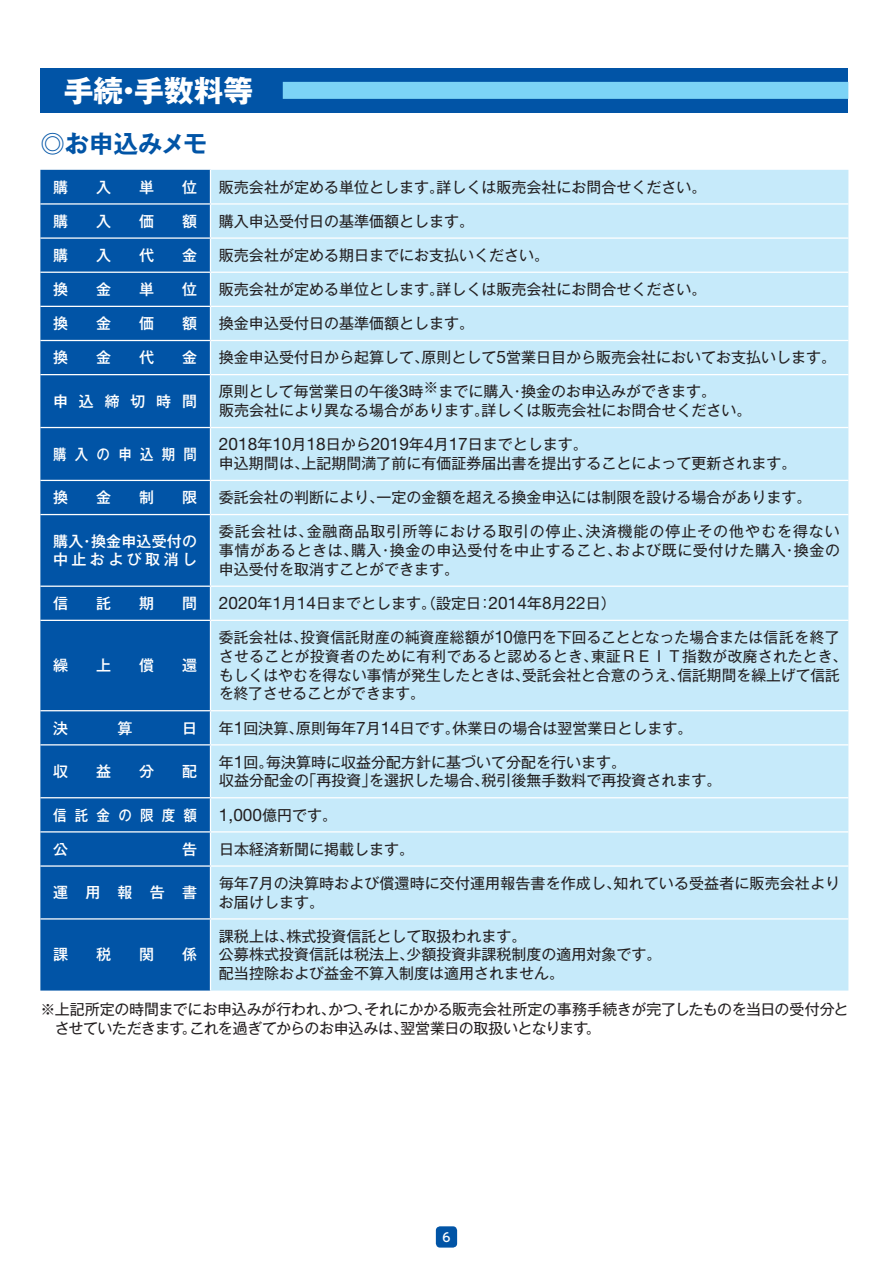
<style>
.page{position:relative;width:893px;height:1263px;background:#fff}
.page>*{position:absolute;margin:0;border:0;box-sizing:border-box;transform-origin:0 0}
.t1{font:700 29.7px "Gothic MB101 Pr 5";color:#fff}
.t2{font:700 24.45px "Gothic MB101 Pr 5 De";letter-spacing:-.01em;color:#0154a6}
.t3{font:17.25px "Helvetica Neue";color:#231f20}
.t4{font:15px/18.8px "Gothic MB101 Pr 5";color:#231f20}
.t5{font:15px/19.5px "Gothic MB101 Pr 5";letter-spacing:-.025em;color:#231f20}
.t6{font:500 15px "Gothic MB101 Pr 5";letter-spacing:.61em;color:#fff}
.t7{font:500 15px/18.1px "Gothic MB101 Pr 5";letter-spacing:.12em;color:#fff}
.t8{font:500 15px "Gothic MB101 Pr 5";letter-spacing:.61em;color:#fff;scale:.9 1}
.t9{font:500 12.15px "UD Shin Go Pro";color:#fff}
.s1{font-family:"Helvetica Neue";font-size:17.25px}
.s2{font-family:"Gothic MB101 Pr 5";font-size:15px}
</style>
<div class="page">
<div style="left:436px;top:1226px;width:21px;height:21px;background:#0154a6;border-radius:4px"></div>
<div style="left:40px;top:68px;width:808px;height:45px;background:#0154a6"></div>
<div style="left:283px;top:82px;width:565px;height:17px;background:#7cd3f6"></div>
<div style="left:40px;top:170px;width:170px;height:820px;background:#0154a6"></div>
<div style="left:211px;top:170px;width:637px;height:820px;background:#c6eafa"></div>
<hr style="left:40px;top:203px;width:170px;height:2px;background:#fff">
<hr style="left:210px;top:203px;width:638px;height:2px;background:#fff">
<hr style="left:40px;top:237px;width:170px;height:2px;background:#fff">
<hr style="left:210px;top:237px;width:638px;height:2px;background:#fff">
<hr style="left:40px;top:272px;width:170px;height:1px;background:#fff">
<hr style="left:210px;top:272px;width:638px;height:1px;background:#fff">
<hr style="left:40px;top:306px;width:170px;height:1px;background:#fff">
<hr style="left:210px;top:306px;width:638px;height:1px;background:#fff">
<hr style="left:40px;top:340px;width:170px;height:1px;background:#fff">
<hr style="left:210px;top:340px;width:638px;height:1px;background:#fff">
<hr style="left:40px;top:374px;width:170px;height:1px;background:#fff">
<hr style="left:210px;top:374px;width:638px;height:1px;background:#fff">
<hr style="left:40px;top:427px;width:170px;height:1px;background:#fff">
<hr style="left:210px;top:427px;width:638px;height:1px;background:#fff">
<hr style="left:40px;top:480px;width:170px;height:1px;background:#fff">
<hr style="left:210px;top:480px;width:638px;height:1px;background:#fff">
<hr style="left:40px;top:514px;width:170px;height:1px;background:#fff">
<hr style="left:210px;top:514px;width:638px;height:1px;background:#fff">
<hr style="left:40px;top:585px;width:170px;height:2px;background:#fff">
<hr style="left:210px;top:585px;width:638px;height:2px;background:#fff">
<hr style="left:40px;top:620px;width:170px;height:1px;background:#fff">
<hr style="left:210px;top:620px;width:638px;height:1px;background:#fff">
<hr style="left:40px;top:710px;width:170px;height:1px;background:#fff">
<hr style="left:210px;top:710px;width:638px;height:1px;background:#fff">
<hr style="left:40px;top:744px;width:170px;height:1px;background:#fff">
<hr style="left:210px;top:744px;width:638px;height:1px;background:#fff">
<hr style="left:40px;top:797px;width:170px;height:1px;background:#fff">
<hr style="left:210px;top:797px;width:638px;height:1px;background:#fff">
<hr style="left:40px;top:831px;width:170px;height:1px;background:#fff">
<hr style="left:210px;top:831px;width:638px;height:1px;background:#fff">
<hr style="left:40px;top:865px;width:170px;height:2px;background:#fff">
<hr style="left:210px;top:865px;width:638px;height:2px;background:#fff">
<hr style="left:40px;top:918px;width:170px;height:1px;background:#fff">
<hr style="left:210px;top:918px;width:638px;height:1px;background:#fff">
<h1 class="t1" style="left:64px;top:66px;width:191px">手続・手数料等</h1>
<h2 class="t2" style="left:40px;top:123px;width:168px">◎お申込みメモ</h2>
<p class="t6" style="left:53px;top:174px;width:16px">購</p>
<p class="t6" style="left:96px;top:174px;width:16px">入</p>
<p class="t6" style="left:139px;top:174px;width:16px">単</p>
<p class="t6" style="left:182px;top:174px;width:16px">位</p>
<p class="t4" style="left:219px;top:176px;width:489px">販売会社が定める単位とします。詳しくは販売会社にお問合せください。</p>
<p class="t6" style="left:53px;top:209px;width:16px">購</p>
<p class="t6" style="left:96px;top:209px;width:16px">入</p>
<p class="t6" style="left:139px;top:209px;width:16px">価</p>
<p class="t6" style="left:182px;top:209px;width:16px">額</p>
<p class="t4" style="left:219px;top:210px;width:256px">購入申込受付日の基準価額とします。</p>
<p class="t6" style="left:53px;top:243px;width:16px">購</p>
<p class="t6" style="left:96px;top:243px;width:16px">入</p>
<p class="t6" style="left:139px;top:243px;width:16px">代</p>
<p class="t6" style="left:182px;top:243px;width:16px">金</p>
<p class="t4" style="left:219px;top:245px;width:331px">販売会社が定める期日までにお支払いください。</p>
<p class="t6" style="left:53px;top:277px;width:16px">換</p>
<p class="t6" style="left:96px;top:277px;width:16px">金</p>
<p class="t6" style="left:139px;top:277px;width:16px">単</p>
<p class="t6" style="left:182px;top:277px;width:16px">位</p>
<p class="t4" style="left:219px;top:279px;width:489px">販売会社が定める単位とします。詳しくは販売会社にお問合せください。</p>
<p class="t6" style="left:53px;top:311px;width:16px">換</p>
<p class="t6" style="left:96px;top:311px;width:16px">金</p>
<p class="t6" style="left:139px;top:311px;width:16px">価</p>
<p class="t6" style="left:182px;top:311px;width:16px">額</p>
<p class="t4" style="left:219px;top:313px;width:256px">換金申込受付日の基準価額とします。</p>
<p class="t6" style="left:53px;top:345px;width:16px">換</p>
<p class="t6" style="left:96px;top:345px;width:16px">金</p>
<p class="t6" style="left:139px;top:345px;width:16px">代</p>
<p class="t6" style="left:182px;top:345px;width:16px">金</p>
<p class="t4" style="left:219px;top:347px;width:619px">換金申込受付日から起算して、原則として<span class="s1">5</span>営業日目から販売会社においてお支払いします。</p>
<p class="t6" style="left:53px;top:389px;width:145px">申込締切時間</p>
<p class="t4" style="left:219px;top:381px;width:534px">原則として毎営業日の午後<span class="s1">3</span>時※までに購入・換金のお申込みができます。<br>販売会社により異なる場合があります。詳しくは販売会社にお問合せください。</p>
<p class="t8" style="left:53px;top:441px;width:161px">購入の申込期間</p>
<p class="t3" style="left:219px;top:434px;width:370px">2018<span class="s2">年</span>10<span class="s2">月</span>18<span class="s2">日から</span>2019<span class="s2">年</span>4<span class="s2">月</span>17<span class="s2">日までとします。</span></p>
<p class="t4" style="left:219px;top:453px;width:579px">申込期間は、上記期間満了前に有価証券届出書を提出することによって更新されます。</p>
<p class="t6" style="left:53px;top:485px;width:16px">換</p>
<p class="t6" style="left:96px;top:485px;width:16px">金</p>
<p class="t6" style="left:139px;top:485px;width:16px">制</p>
<p class="t6" style="left:182px;top:485px;width:16px">限</p>
<p class="t4" style="left:219px;top:487px;width:594px">委託会社の判断により、一定の金額を超える換金申込には制限を設ける場合があります。</p>
<p class="t7" style="left:53px;top:531px;width:145px">購入・換金申込受付の中止および取消し</p>
<p class="t4" style="left:219px;top:521px;width:622px;text-align:justify">委託会社は、金融商品取引所等における取引の停止、決済機能の停止その他やむを得ない事情があるときは、購入・換金の申込受付を中止すること、および既に受付けた購入・換金の申込受付を取消すことができます。</p>
<p class="t6" style="left:53px;top:591px;width:16px">信</p>
<p class="t6" style="left:96px;top:591px;width:16px">託</p>
<p class="t6" style="left:139px;top:591px;width:16px">期</p>
<p class="t6" style="left:182px;top:591px;width:16px">間</p>
<p class="t4" style="left:219px;top:593px;width:398px"><span class="s1">2020</span>年<span class="s1">1</span>月<span class="s1">14</span>日までとします。（設定日：<span class="s1">2014</span>年<span class="s1">8</span>月<span class="s1">22</span>日）</p>
<p class="t6" style="left:53px;top:653px;width:16px">繰</p>
<p class="t6" style="left:96px;top:653px;width:16px">上</p>
<p class="t6" style="left:139px;top:653px;width:16px">償</p>
<p class="t6" style="left:182px;top:653px;width:16px">還</p>
<p class="t4" style="left:219px;top:627px;width:630px">委託会社は、投資信託財産の純資産総額が<span class="s1">10</span>億円を下回ることとなった場合または信託を終了させることが投資者のために有利であると認めるとき、東証ＲＥＩＴ指数が改廃されたとき、もしくはやむを得ない事情が発生したときは、受託会社と合意のうえ、信託期間を繰上げて信託を終了させることができます。</p>
<p class="t6" style="left:53px;top:715px;width:16px">決</p>
<p class="t6" style="left:118px;top:715px;width:16px">算</p>
<p class="t6" style="left:182px;top:715px;width:16px">日</p>
<p class="t4" style="left:219px;top:717px;width:475px">年<span class="s1">1</span>回決算、原則毎年<span class="s1">7</span>月<span class="s1">14</span>日です。休業日の場合は翌営業日とします。</p>
<p class="t6" style="left:53px;top:759px;width:16px">収</p>
<p class="t6" style="left:96px;top:759px;width:16px">益</p>
<p class="t6" style="left:139px;top:759px;width:16px">分</p>
<p class="t6" style="left:182px;top:759px;width:17px">配</p>
<p class="t4" style="left:219px;top:751px;width:504px">年<span class="s1">1</span>回。毎決算時に収益分配方針に基づいて分配を行います。<br>収益分配金の「再投資」を選択した場合、税引後無手数料で再投資されます。</p>
<p class="t8" style="left:53px;top:802px;width:161px">信託金の限度額</p>
<p class="t3" style="left:219px;top:804px;width:120px">1,000<span class="s2">億円です。</span></p>
<p class="t6" style="left:53px;top:836px;width:16px">公</p>
<p class="t6" style="left:182px;top:836px;width:16px">告</p>
<p class="t4" style="left:219px;top:838px;width:196px">日本経済新聞に掲載します。</p>
<p class="t6" style="left:53px;top:880px;width:145px">運用報告書</p>
<p class="t4" style="left:219px;top:872px;width:623px">毎年<span class="s1">7</span>月の決算時および償還時に交付運用報告書を作成し、知れている受益者に販売会社よりお届けします。</p>
<p class="t6" style="left:53px;top:942px;width:16px">課</p>
<p class="t6" style="left:96px;top:942px;width:16px">税</p>
<p class="t6" style="left:139px;top:942px;width:16px">関</p>
<p class="t6" style="left:182px;top:942px;width:16px">係</p>
<p class="t4" style="left:219px;top:925px;width:444px">課税上は、株式投資信託として取扱われます。<br>公募株式投資信託は税法上、少額投資非課税制度の適用対象です。配当控除および益金不算入制度は適用されません。</p>
<p class="t5" style="left:55px;top:998px;width:795px;text-indent:-14px">※上記所定の時間までにお申込みが行われ、かつ、それにかかる販売会社所定の事務手続きが完了したものを当日の受付分とさせていただきます。これを過ぎてからのお申込みは、翌営業日の取扱いとなります。</p>
<p class="t9" style="left:442px;top:1227px;width:10px">6</p>
</div>
